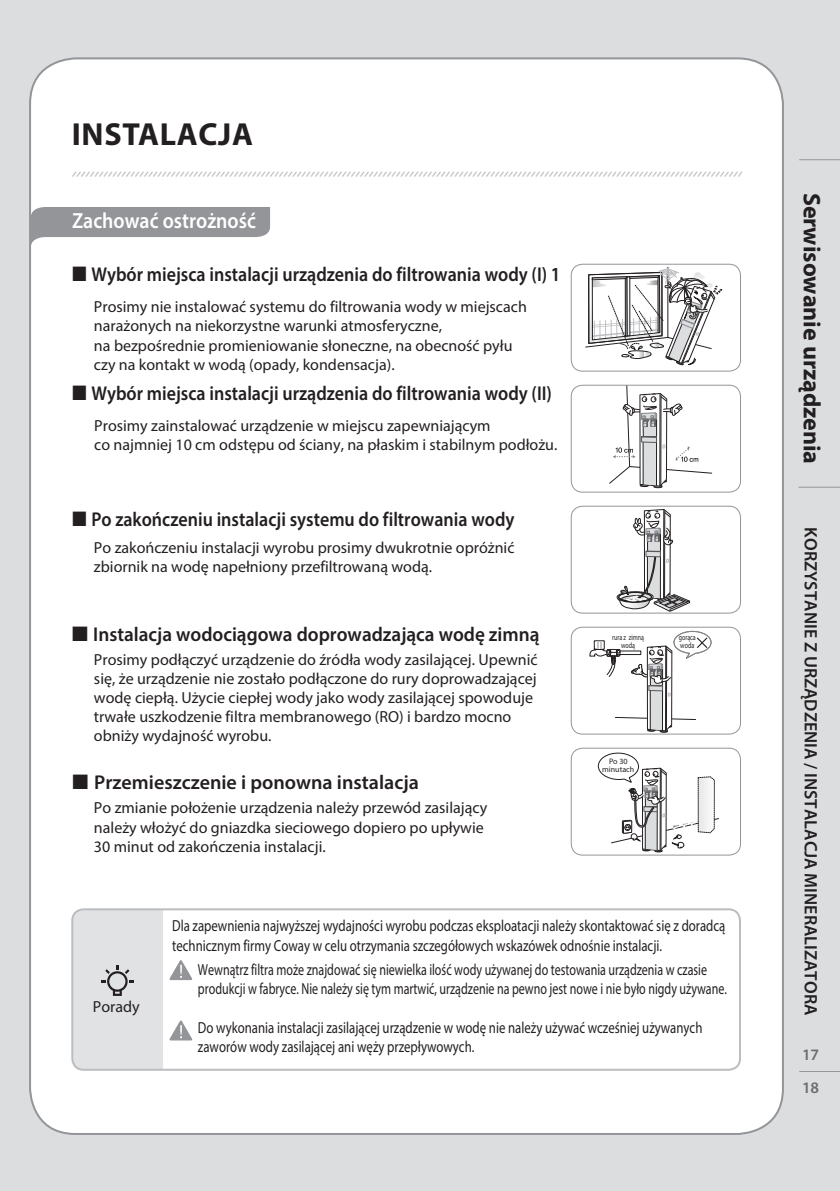
<style>
.page{position:relative;width:840px;height:1191px;background:#fff}
.page>*{position:absolute;margin:0;border:0;box-sizing:border-box;transform-origin:0 0}
.t1{font:700 32px "Myriad Pro";letter-spacing:.02em;color:#231f20}
.Section_level1{font:700 24px "Myriad Pro";color:#231f20}
.t2{font:600 22px "Myriad Pro";color:#fff;scale:.9 1}
.t3{font:600 20px "Myriad Pro";color:#231f20;scale:.9 1}
.t4{font:600 20px "Myriad Pro";color:#231f20;scale:.96 1}
.t5{font:600 20px "Myriad Pro";color:#231f20}
.Section_level2{font:600 18px "Myriad Pro";color:#231f20}
.t6{font:16px/19.2px "Myriad Pro";color:#231f20}
.t7{font:16px/19.2px "Myriad Pro";color:#231f20;scale:.8 1}
.t8{font:16px/19.2px "Myriad Pro";color:#231f20;scale:.75 1}
.t9{font:600 16px "Myriad Pro";color:#6c6d70}
.t10{font:8px/8px "Myriad Pro";color:#231f20;scale:.75 1}
.t11{font:8px/8px "Myriad Pro";color:#231f20;text-align:center}
</style>
<div class="page">
<div style="left:0;top:0;width:839px;height:1191px;background:#dcdddf"></div>
<div style="left:30px;top:58px;width:752px;height:1076px;background:#fff;border-radius:45px"></div>
<hr style="left:798px;top:159px;width:41px;height:1px;background:#939598">
<hr style="left:798px;top:1071px;width:41px;height:1px;background:#939598">
<hr style="left:798px;top:487px;width:41px;height:1px;background:#939598">
<svg style="left:72px;top:171px;width:671px;height:6px"></svg>
<svg style="left:31px;top:207px;width:239px;height:39px"></svg>
<div style="left:71px;top:908px;width:669px;height:162px;border:2px solid #bcbdc0;border-radius:11px"></div>
<svg style="left:169px;top:960px;width:23px;height:20px"></svg>
<svg style="left:169px;top:1020px;width:23px;height:20px"></svg>
<div style="left:72px;top:909px;width:91px;height:160px;background:#e1e2e4"></div>
<svg style="left:585px;top:267px;width:136px;height:98px"></svg>
<div style="left:570px;top:264px;width:170px;height:108px;border:1px solid #939598;border-radius:11px"></div>
<svg style="left:616px;top:509px;width:74px;height:102px"></svg>
<div style="left:570px;top:506px;width:170px;height:107px;border:1px solid #939598;border-radius:11px"></div>
<svg style="left:609px;top:387px;width:102px;height:101px"></svg>
<div style="left:570px;top:385px;width:170px;height:107px;border:1px solid #939598;border-radius:11px"></div>
<svg style="left:597px;top:752px;width:121px;height:100px"></svg>
<div style="left:570px;top:747px;width:170px;height:108px;border:1px solid #939598;border-radius:11px"></div>
<svg style="left:589px;top:631px;width:122px;height:101px"></svg>
<div style="left:570px;top:626px;width:170px;height:108px;border:1px solid #939598;border-radius:11px"></div>
<h1 class="t1" style="left:72px;top:113px;width:182px">INSTALACJA</h1>
<h3 class="t2" style="left:72px;top:207px;width:206px">Zachować ostrożność</h3>
<p class="t3" style="left:91px;top:261px;width:522px">Wybór miejsca instalacji urządzenia do filtrowania wody (I) 1</p>
<p class="t6" style="left:94px;top:297px;width:434px">Prosimy nie instalować systemu do filtrowania wody w miejscach narażonych na niekorzystne warunki atmosferyczne,<br>na bezpośrednie promieniowanie słoneczne, na obecność pyłu czy na kontakt w wodą (opady, kondensacja).</p>
<p class="t3" style="left:91px;top:381px;width:513px">Wybór miejsca instalacji urządzenia do filtrowania wody (II)</p>
<p class="t6" style="left:94px;top:416px;width:464px">Prosimy zainstalować urządzenie w miejscu zapewniającym<br>co najmniej 10 cm odstępu od ściany, na płaskim i stabilnym podłożu.</p>
<p class="t3" style="left:91px;top:506px;width:471px">Po zakończeniu instalacji systemu do filtrowania wody</p>
<p class="t6" style="left:94px;top:537px;width:422px">Po zakończeniu instalacji wyrobu prosimy dwukrotnie opróżnić zbiornik na wodę napełniony przefiltrowaną wodą.</p>
<p class="t4" style="left:93px;top:621px;width:466px">Instalacja wodociągowa doprowadzająca wodę zimną</p>
<p class="t6" style="left:94px;top:649px;width:445px">Prosimy podłączyć urządzenie do źródła wody zasilającej. Upewnić się, że urządzenie nie zostało podłączone do rury doprowadzającej wodę ciepłą. Użycie ciepłej wody jako wody zasilającej spowoduje trwałe uszkodzenie filtra membranowego (RO) i bardzo mocno obniży wydajność wyrobu.</p>
<p class="t5" style="left:94px;top:770px;width:326px">Przemieszczenie i ponowna instalacja</p>
<p class="t6" style="left:94px;top:798px;width:394px">Po zmianie położenie urządzenia należy przewód zasilający należy włożyć do gniazdka sieciowego dopiero po upływie<br>30 minut od zakończenia instalacji.</p>
<p class="t10" style="left:612px;top:633px;width:44px;text-align:center">rura z zimną wodą</p>
<p class="t10" style="left:678px;top:633px;width:24px">gorąca woda</p>
<p class="t11" style="left:602px;top:757px;width:33px">Po 30 minutach</p>
<p class="t6" style="left:93px;top:997px;width:48px">Porady</p>
<p class="t7" style="left:172px;top:916px;width:692px">Dla zapewnienia najwyższej wydajności wyrobu podczas eksploatacji należy skontaktować się z doradcą technicznym firmy Coway w celu otrzymania szczegółowych wskazówek odnośnie instalacji.</p>
<p class="t8" style="left:198px;top:960px;width:706px">Wewnątrz filtra może znajdować się niewielka ilość wody używanej do testowania urządzenia w czasie produkcji w fabryce. Nie należy się tym martwić, urządzenie na pewno jest nowe i nie było nigdy używane.</p>
<p class="t7" style="left:198px;top:1017px;width:631px">Do wykonania instalacji zasilającej urządzenie w wodę nie należy używać wcześniej używanych zaworów wody zasilającej ani węży przepływowych.</p>
<p class="Section_level1" style="left:827px;top:193px;width:273px;rotate:90deg">Serwisowanie urządzenia</p>
<p class="Section_level2" style="left:821px;top:527px;width:489px;rotate:90deg">KORZYSTANIE Z URZĄDZENIA / INSTALACJA MINERALIZATORA</p>
<p class="t9" style="left:801px;top:1044px;width:19px">17</p>
<p class="t9" style="left:801px;top:1077px;width:19px">18</p>
</div>
